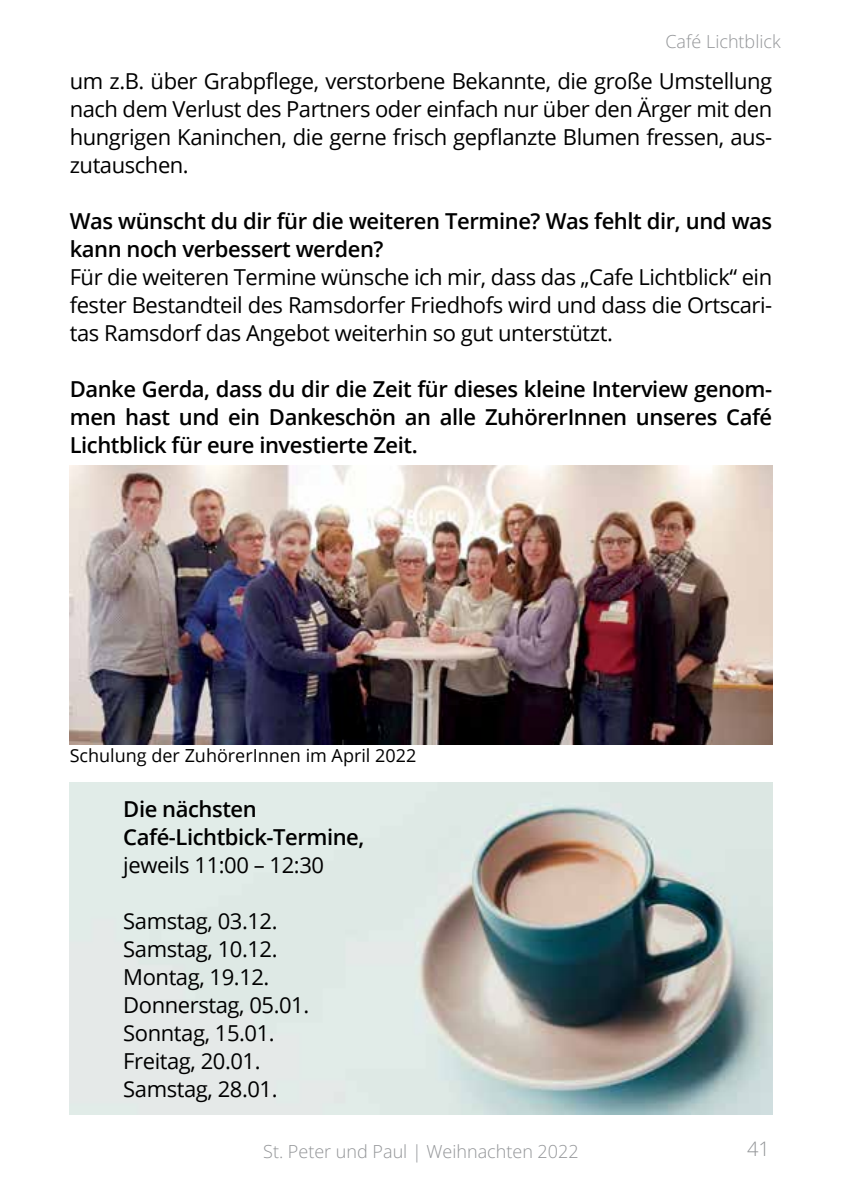
<style>
.page{position:relative;width:842px;height:1191px;background:#fff}
.page>*{position:absolute;margin:0;border:0;box-sizing:border-box;transform-origin:0 0}
.t1{font:22px/28px "Open Sans";letter-spacing:-.02em;color:#000;text-align:justify}
.t2{font:600 22px/28px "Open Sans";letter-spacing:-.02em;color:#000}
.t3{font:300 20px "Open Sans";color:#939598}
.t4{font:300 18px "Open Sans";color:#939598}
.t5{font:18px "Open Sans";color:#000}
</style>
<div class="page">
<img style="left:70px;top:465px;width:702px;height:279px">
<img style="left:70px;top:782px;width:702px;height:332px">
<p class="t4" style="left:665px;top:29px;width:117px">Café Lichtblick</p>
<p class="t1" style="left:70px;top:66px;width:704px">um z.B. über Grabpflege, verstorbene Bekannte, die große Umstellung nach dem Verlust des Partners oder einfach nur über den Ärger mit den hungrigen Kaninchen, die gerne frisch gepflanzte Blumen fressen, aus&shy;zutauschen.</p>
<p class="t2" style="left:70px;top:206px;width:704px">Was wünscht du dir für die weiteren Termine? Was fehlt dir, und was kann noch verbessert werden?</p>
<p class="t1" style="left:70px;top:262px;width:704px">Für die weiteren Termine wünsche ich mir, dass das „Cafe Lichtblick“ ein fester Bestandteil des Ramsdorfer Friedhofs wird und dass die Ortscari&shy;tas Ramsdorf das Angebot weiterhin so gut unterstützt.</p>
<p class="t2" style="left:70px;top:374px;width:704px;text-align:justify">Danke Gerda, dass du dir die Zeit für dieses kleine Interview genom&shy;men hast und ein Dankeschön an alle ZuhörerInnen unseres Café Lichtblick für eure investierte Zeit.</p>
<p class="t5" style="left:70px;top:743px;width:348px">Schulung der ZuhörerI nnen im April 2022</p>
<p class="t2" style="left:123px;top:794px;width:243px">Die nächsten<br>Café-Lichtbick-Termine,</p>
<p class="t1" style="left:123px;top:850px;width:202px">jeweils 11:00 – 12:30</p>
<p class="t1" style="left:123px;top:906px;width:187px;text-align:left">Samstag, 03.12.<br>Samstag, 10.12.<br>Montag, 19.12.<br>Donnerstag, 05.01.<br>Sonntag, 15.01.<br>Freitag, 20.01.<br>Samstag, 28.01.</p>
<p class="t4" style="left:263px;top:1138px;width:317px">St. Peter und Paul | Weihnachten 2022</p>
<p class="t3" style="left:747px;top:1134px;width:24px">41</p>
</div>
